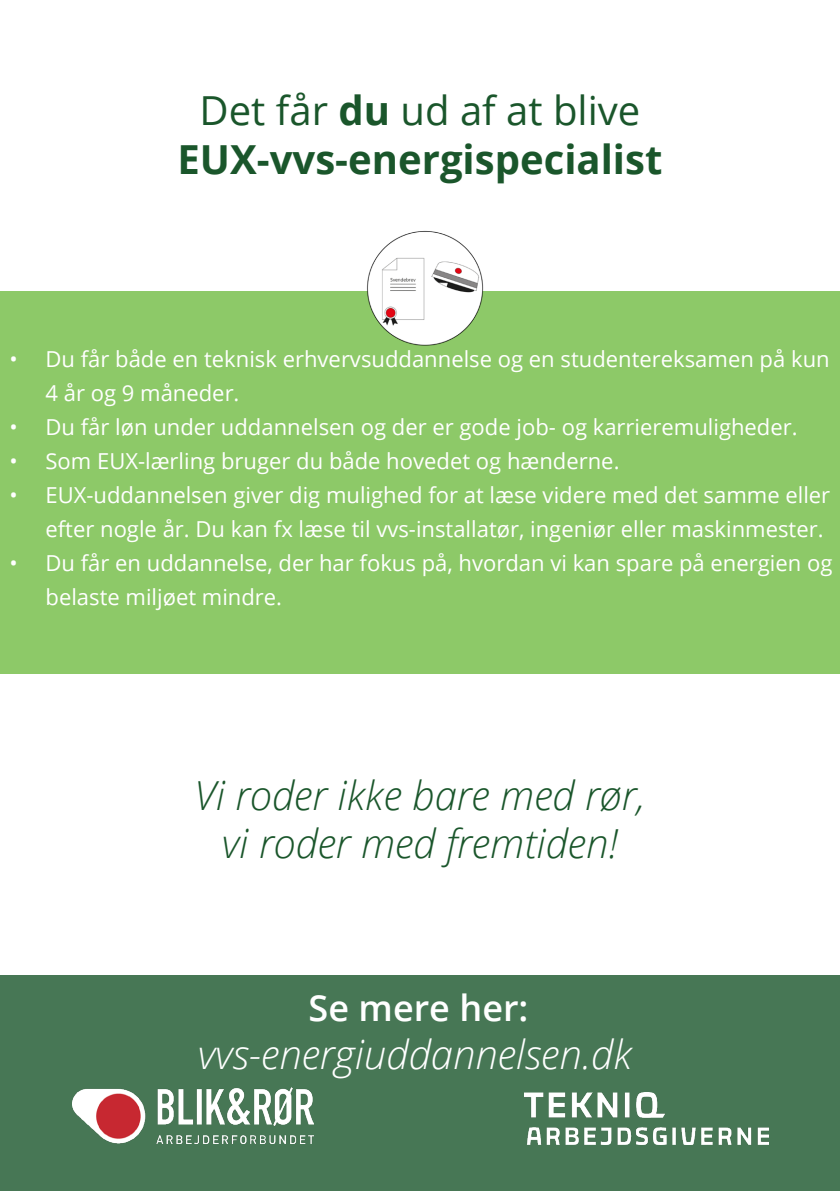
<style>
.page{position:relative;width:840px;height:1191px;background:#fff}
.page>*{position:absolute;margin:0;border:0;box-sizing:border-box;transform-origin:0 0}
.t1{font:italic 300 40px "Open Sans";color:#1a562b}
.t2{font:700 40px "Open Sans";color:#1a562b}
.t3{font:italic 300 40px "Open Sans";color:#fff}
.t4{font:40px "Open Sans";color:#1a562b}
.t5{font:600 36px "Open Sans";color:#fff}
.t6{font:22px/34px "Open Sans";color:#fff}
.s1{font-weight:700}
</style>
<div class="page">
<div style="left:0;top:291px;width:839px;height:383px;background:#8dc968"></div>
<div style="left:0;top:975px;width:839px;height:216px;background:#477755"></div>
<img style="left:367px;top:231px;width:117px;height:115px">
<img style="left:524px;top:1092px;width:243px;height:52px">
<img style="left:72px;top:1087px;width:241px;height:56px">
<p class="t4" style="left:199px;top:84px;width:442px">Det får <span class="s1">du</span> ud af at blive</p>
<p class="t2" style="left:177px;top:131px;width:486px">EUX-vvs-energispecialist</p>
<p class="t6" style="left:45px;top:341px;width:785px;text-indent:-36px">• Du får både en teknisk erhvervsuddannelse og en studentereksamen på kun<br>4 år og 9 måneder.</p>
<p class="t6" style="left:9px;top:409px;width:789px">• Du får løn under uddannelsen og der er gode job- og karrieremuligheder.</p>
<p class="t6" style="left:9px;top:443px;width:611px">• Som EUX-lærling bruger du både hovedet og hænderne.</p>
<p class="t6" style="left:45px;top:477px;width:785px;text-indent:-36px">• EUX-uddannelsen giver dig mulighed for at læse videre med det samme eller efter nogle år. Du kan fx læse til vvs-installatør, ingeniør eller maskinmester.</p>
<p class="t6" style="left:45px;top:545px;width:788px;text-indent:-36px">• Du får en uddannelse, der har fokus på, hvordan vi kan spare på energien og belaste miljøet mindre.</p>
<p class="t1" style="left:194px;top:767px;width:452px">Vi roder ikke bare med rør,</p>
<p class="t1" style="left:222px;top:815px;width:397px">vi roder med fremtiden!</p>
<p class="t5" style="left:308px;top:983px;width:221px">Se mere her:</p>
<p class="t3" style="left:198px;top:1026px;width:435px">vvs-energiuddannelsen.dk</p>
</div>
